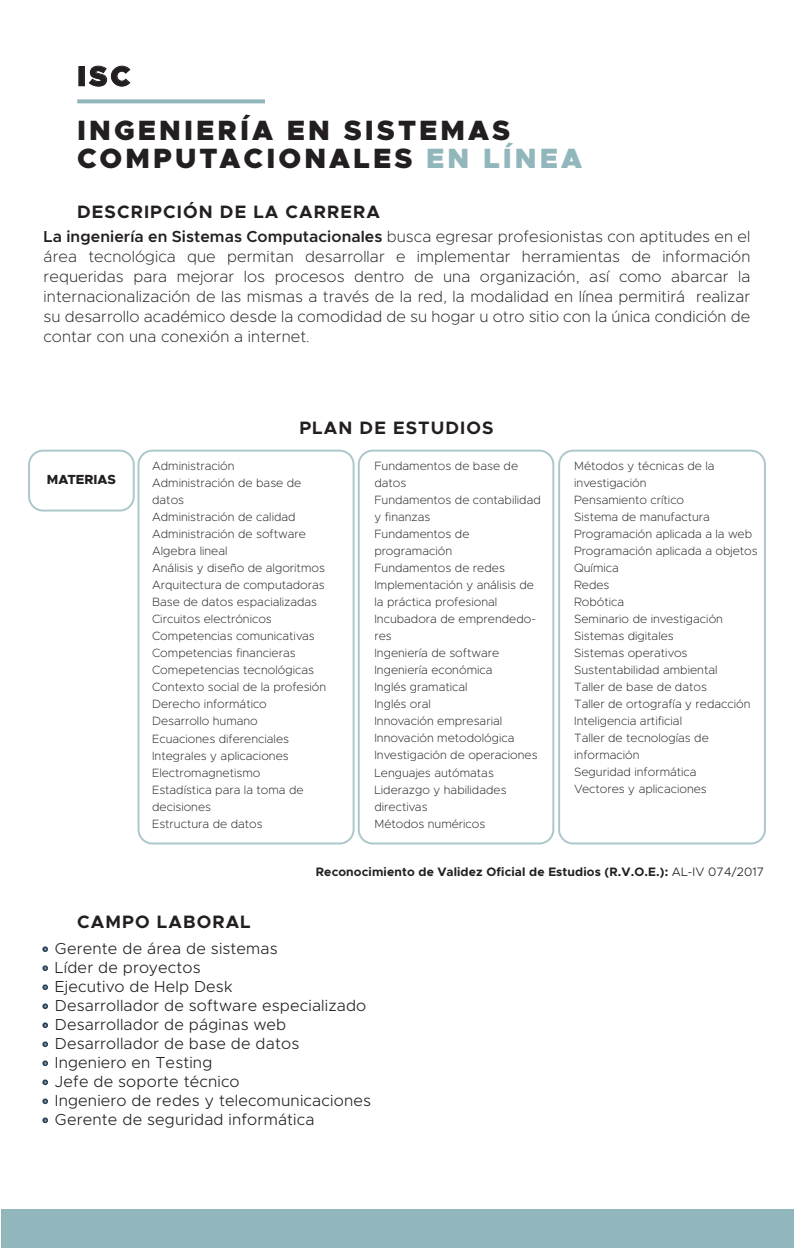
<style>
.page{position:relative;width:794px;height:1248px;background:#fff}
.page>*{position:absolute;margin:0;border:0;box-sizing:border-box;transform-origin:0 0}
.t1{font:900 28px/54.6px "Metropolis";letter-spacing:.11em;color:#231f20}
.t2{font:700 18px "Metropolis";letter-spacing:.06em;color:#231f20}
.t3{font:200 16px/20px "Metropolis";letter-spacing:.005em;color:#231f20;text-align:justify}
.t4{font:300 16px/19px "Metropolis";letter-spacing:.01em;color:#231f20}
.t5{font:800 13.2px "Metropolis";color:#231f20}
.t6{font:700 12.2px "Metropolis";letter-spacing:.01em;color:#231f20}
.t7{font:200 12px/17px "Metropolis";color:#231f20}
.s1{color:#91b6bc}
.s2{font-weight:600}
.s3{font-weight:300;color:#201c21}
.s4{font-family:"Brandon Grotesque";font-weight:400;font-size:14px}
</style>
<div class="page">
<div style="left:137px;top:449px;width:217px;height:395px;border:2px solid #91b6bc;border-radius:14px"></div>
<div style="left:28px;top:449px;width:107px;height:62px;border:2px solid #91b6bc;border-radius:14px"></div>
<div style="left:358px;top:449px;width:196px;height:395px;border:2px solid #91b6bc;border-radius:14px"></div>
<div style="left:558px;top:449px;width:208px;height:395px;border:2px solid #91b6bc;border-radius:14px"></div>
<svg style="left:42px;top:946px;width:6px;height:5px"></svg>
<svg style="left:42px;top:965px;width:6px;height:5px"></svg>
<svg style="left:42px;top:984px;width:6px;height:5px"></svg>
<svg style="left:42px;top:1003px;width:6px;height:5px"></svg>
<svg style="left:42px;top:1022px;width:6px;height:5px"></svg>
<svg style="left:42px;top:1041px;width:6px;height:5px"></svg>
<svg style="left:42px;top:1060px;width:6px;height:5px"></svg>
<svg style="left:42px;top:1079px;width:6px;height:5px"></svg>
<svg style="left:42px;top:1098px;width:6px;height:5px"></svg>
<svg style="left:42px;top:1117px;width:6px;height:5px"></svg>
<div style="left:1px;top:1209px;width:792px;height:38px;background:#91b6bc"></div>
<div style="left:78px;top:66px;width:7px;height:20px;border:1px solid #231f20"></div>
<svg style="left:89px;top:65px;width:42px;height:22px"></svg>
<svg style="left:77px;top:99px;width:188px;height:4px"></svg>
<h1 class="t1" style="left:77px;top:49px;width:435px">ISC<br>INGENIERÍA EN SISTEMAS</h1>
<h1 class="t1" style="left:77px;top:131px;width:506px">COMPUTACIONALES <span class="s1">EN LÍNEA</span></h1>
<h2 class="t2" style="left:77px;top:200px;width:304px">DESCRIPCIÓN DE LA CARRERA</h2>
<p class="t3" style="left:44px;top:227px;width:708px"><span class="s2">La ingeniería en Sistemas Computacionales</span> busca egresar profesionistas con aptitudes en el área tecnológica que permitan desarrollar e implementar herramientas de información requeridas para mejorar los procesos dentro de una organización, así como abarcar la internacionalización de las mismas a través de la red, la modalidad en línea permitirá realizar su desarrollo académico desde la comodidad de su hogar u otro sitio con la única condición de contar con una conexión a internet.</p>
<p class="t5" style="left:47px;top:471px;width:71px">MATERIAS</p>
<h2 class="t2" style="left:299px;top:416px;width:196px">PLAN DE ESTUDIOS</h2>
<p class="t7" style="left:152px;top:457px;width:176px">Administración<br>Administración de base de datos<br>Administración de calidad<br>Administración de software<br>Algebra lineal<br>Análisis y diseño de algoritmos<br>Arquitectura de computadoras<br>Base de datos espacializadas<br>Circuitos electrónicos<br>Competencias comunicativas<br>Competencias financieras<br>Comepetencias tecnológicas<br>Contexto social de la profesión<br>Derecho informático<br>Desarrollo humano<br>Ecuaciones diferenciales<br>Integrales y aplicaciones<br>Electromagnetismo<br>Estadística para la toma de decisiones<br>Estructura de datos</p>
<p class="t7" style="left:374px;top:457px;width:168px">Fundamentos de base de datos<br>Fundamentos de contabilidad y finanzas<br>Fundamentos de programación<br>Fundamentos de redes<br>Implementación y análisis de la práctica profesional<br>Incubadora de emprendedo&shy;res<br>Ingeniería de software<br>Ingeniería económica<br>Inglés gramatical<br>Inglés oral<br>Innovación empresarial<br>Innovación metodológica<br>Investigación de operaciones<br>Lenguajes autómatas<br>Liderazgo y habilidades directivas<br>Métodos numéricos</p>
<p class="t7" style="left:574px;top:457px;width:185px">Métodos y técnicas de la investigación<br>Pensamiento crítico<br>Sistema de manufactura<br>Programación aplicada a la web<br>Programación aplicada a objetos<br>Química<br>Redes<br>Robótica<br>Seminario de investigación<br>Sistemas digitales<br>Sistemas operativos<br>Sustentabilidad ambiental<br>Taller de base de datos<br>Taller de ortografía y redacción<br>Inteligencia artificial<br>Taller de tecnologías de información<br>Seguridad informática<br>Vectores y aplicaciones</p>
<p class="t6" style="left:316px;top:864px;width:450px">Reconocimiento de Validez Oficial de Estudios (R.V.O.E.): <span class="s3">AL-IV 074/2017</span></p>
<h2 class="t2" style="left:77px;top:909px;width:175px">CAMPO LABORAL</h2>
<p class="t4" style="left:44px;top:939px;width:329px"><span class="s4">·</span> Gerente de área de sistemas<br><span class="s4">·</span> Líder de proyectos<br><span class="s4">·</span> Ejecutivo de Help Desk<br><span class="s4">·</span> Desarrollador de software especializado <span class="s4">·</span> Desarrollador de páginas web<br><span class="s4">·</span> Desarrollador de base de datos<br><span class="s4">·</span> Ingeniero en Testing<br><span class="s4">·</span> Jefe de soporte técnico<br><span class="s4">·</span> Ingeniero de redes y telecomunicaciones <span class="s4">·</span> Gerente de seguridad informática</p>
</div>
